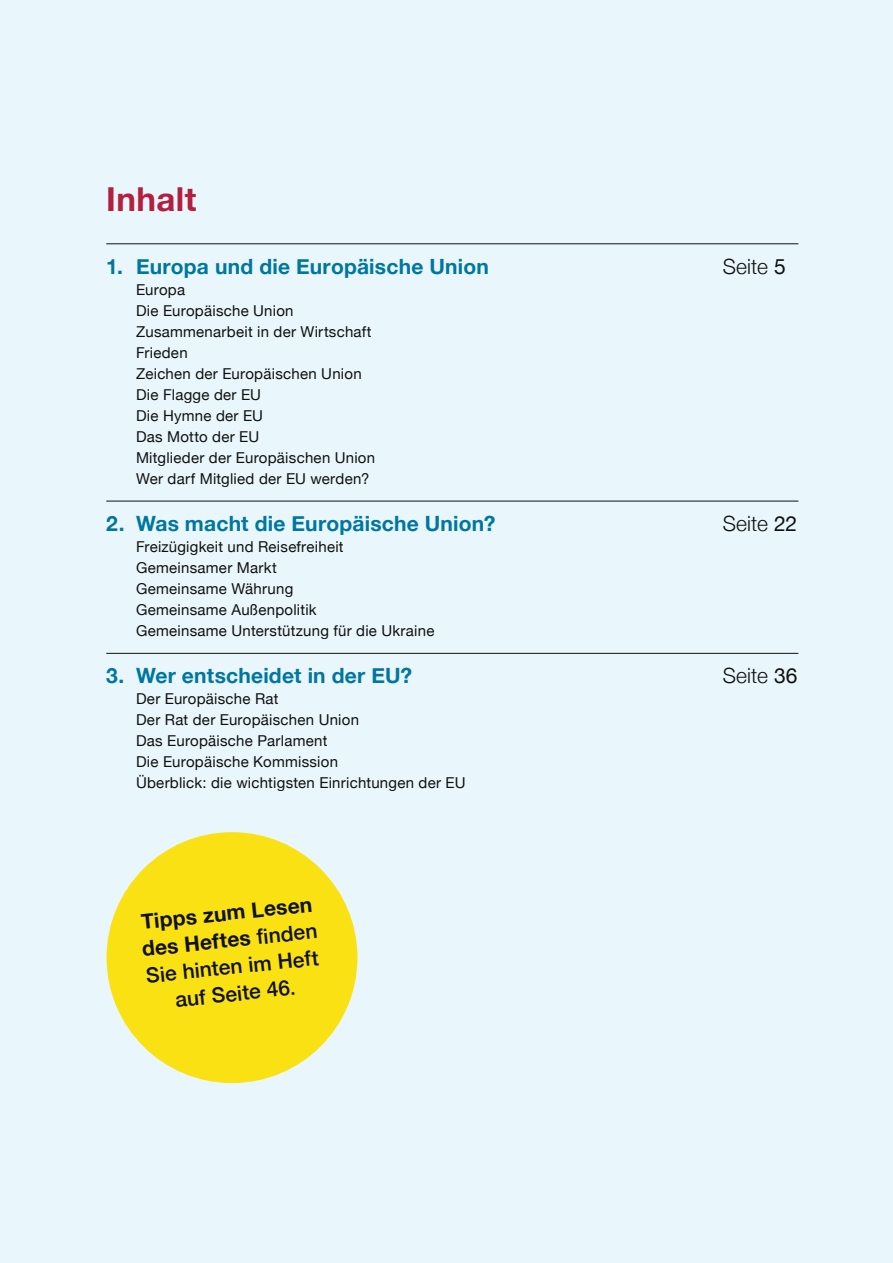
<style>
.page{position:relative;width:893px;height:1263px;background:#e9f6fc}
.page>*{position:absolute;margin:0;border:0;box-sizing:border-box;transform-origin:0 0}
.t1{font:700 33px "Helvetica Neue";letter-spacing:.015em;color:#b3203f}
.p_inhaltsverzeichnis_absatzlinie{font:700 21px "Helvetica Neue";letter-spacing:.01em;color:#00779e}
.p_fliess{font:500 21px/27px "Helvetica Neue";color:#0f110f;text-align:center}
.p_inhaltsverzeichnis_absatzlinie-2{font:300 21px "Helvetica Neue";letter-spacing:.005em;color:#0f110f}
.p_inhaltsverzeichnis_absatzlinie-3{font:15px/21px "Helvetica Neue";letter-spacing:.015em;color:#0f110f}
.s1{font-weight:400}
.s2{font-weight:700}
.s3{font-size:18px}
</style>
<div class="page">
<hr style="left:106px;top:244px;width:692px;height:1px;background:#0f110f">
<hr style="left:106px;top:501px;width:692px;height:1px;background:#0f110f">
<hr style="left:106px;top:653px;width:692px;height:1px;background:#0f110f">
<div style="left:107px;top:832px;width:250px;height:251px;background:#fae114;border-radius:50%"></div>
<h1 class="t1" style="left:106px;top:173px;width:92px">Inhalt</h1>
<p class="p_inhaltsverzeichnis_absatzlinie" style="left:106px;top:250px;width:384px">1. Europa und die Europäische Union</p>
<p class="p_inhaltsverzeichnis_absatzlinie-2" style="left:723px;top:249px;width:64px">Seite <span class="s1">5</span></p>
<p class="p_inhaltsverzeichnis_absatzlinie-3" style="left:136px;top:280px;width:241px">Europa<br>Die Europäische Union<br>Zusammenarbeit in der Wirtschaft<br>Frieden<br>Zeichen der Europäischen Union<br>Die Flagge der EU<br>Die Hymne der EU<br>Das Motto der EU<br>Mitglieder der Europäischen Union<br>Wer darf Mitglied der EU werden?</p>
<p class="p_inhaltsverzeichnis_absatzlinie" style="left:106px;top:507px;width:391px">2. Was macht die Europäische Union?</p>
<p class="p_inhaltsverzeichnis_absatzlinie-2" style="left:723px;top:507px;width:76px">Seite <span class="s1">22</span></p>
<p class="p_inhaltsverzeichnis_absatzlinie-3" style="left:136px;top:537px;width:300px">Freizügigkeit und Reisefreiheit<br>Gemeinsamer Markt<br>Gemeinsame Währung<br>Gemeinsame Außenpolitik<br>Gemeinsame Unterstützung für die Ukraine</p>
<p class="p_inhaltsverzeichnis_absatzlinie" style="left:106px;top:659px;width:307px">3. Wer entscheidet in der EU?</p>
<p class="p_inhaltsverzeichnis_absatzlinie-2" style="left:723px;top:659px;width:76px">Seite <span class="s1">36</span></p>
<p class="p_inhaltsverzeichnis_absatzlinie-3" style="left:136px;top:689px;width:331px">Der Europäische Rat<br>Der Rat der Europäischen Union<br>Das Europäische Parlament<br>Die Europäische Kommission<br>Überblick: die wichtigsten Einrichtungen der EU</p>
<p class="p_fliess" style="left:137px;top:907px;width:178px;rotate:-6deg"><span class="s2">Tipps zum Lesen des Heftes</span> finden<br>Sie hinten im Heft auf Seite 46<span class="s3">.</span></p>
</div>
